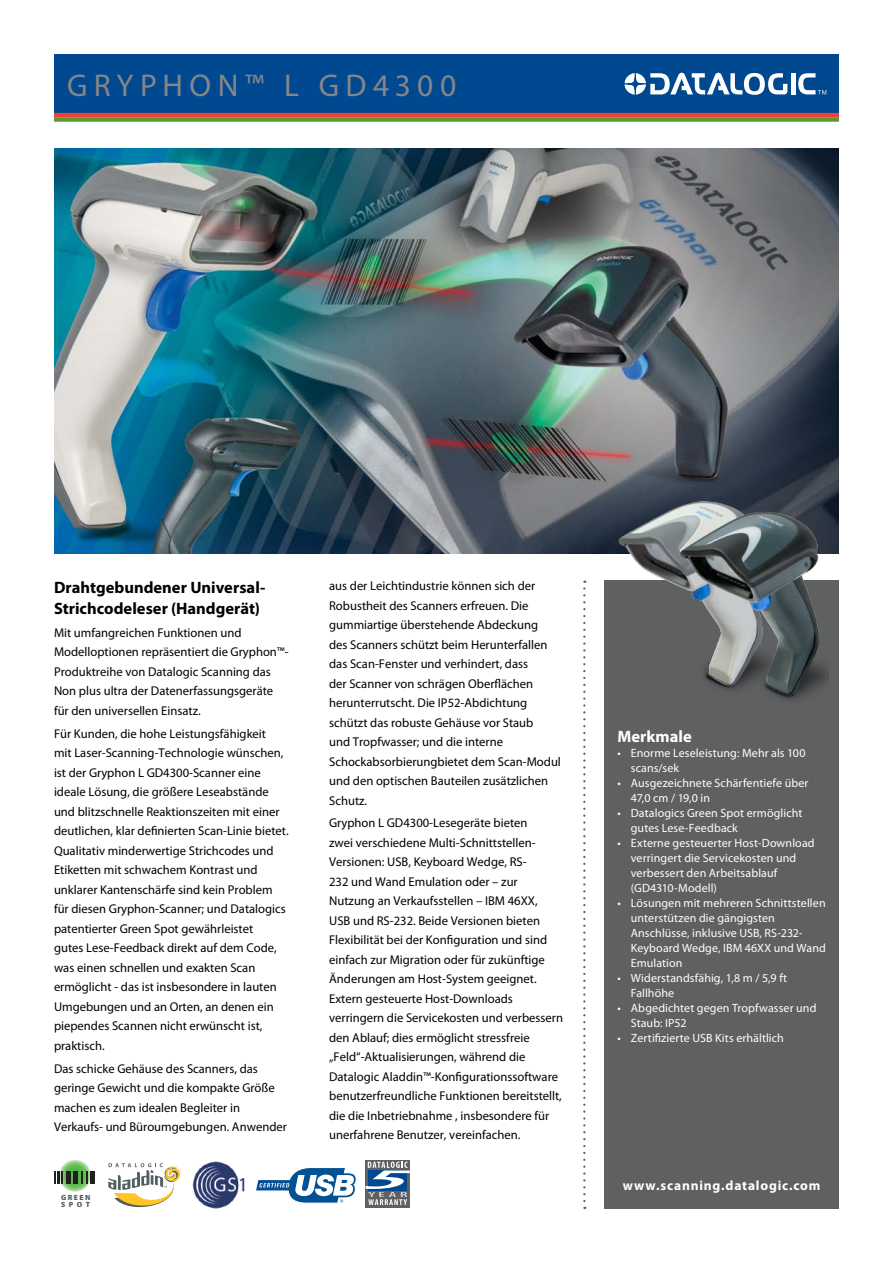
<style>
.page{position:relative;width:893px;height:1263px;background:#fff}
.page>*{position:absolute;margin:0;border:0;box-sizing:border-box;transform-origin:0 0}
.t1{font:31.5px "Myriad Pro";letter-spacing:.205em;color:#858689}
.t2{font:700 16.5px/21px "Myriad Pro";color:#000}
.t3{font:700 16.5px "Myriad Pro";color:#fff}
.t4{font:700 13.5px "Myriad Pro";letter-spacing:.06em;color:#fff}
.t5{font:12.75px/19.5px "Myriad Pro";color:#000}
.t6{font:12px/15px "Myriad Pro";letter-spacing:.01em;color:#fff}
.t7{font:900 7.5px/7.5px "Myriad Pro";letter-spacing:.2em;color:#505f62}
</style>
<div class="page">
<div style="left:604px;top:580px;width:235px;height:629px;background:#5f6062"></div>
<svg style="left:583px;top:581px;width:2px;height:628px"></svg>
<div style="left:54px;top:54px;width:785px;height:59px;background:#004990"></div>
<hr style="left:54px;top:113px;width:785px;height:4px;background:#ef4135">
<div style="left:54px;top:117px;width:785px;height:5px;background:#5e9732"></div>
<hr style="left:791px;top:73px;width:4px;height:21px;background:#fff">
<svg style="left:625px;top:73px;width:162px;height:22px"></svg>
<svg style="left:798px;top:73px;width:28px;height:21px"></svg>
<img style="left:54px;top:149px;width:785px;height:404px">
<img style="left:192px;top:1161px;width:53px;height:48px">
<svg style="left:58px;top:1159px;width:33px;height:33px"></svg>
<svg style="left:54px;top:1171px;width:9px;height:12px"></svg>
<div style="left:66px;top:1171px;width:5px;height:12px;background:#231f20"></div>
<hr style="left:74px;top:1171px;width:4px;height:12px;background:#231f20">
<svg style="left:81px;top:1171px;width:6px;height:12px"></svg>
<div style="left:90px;top:1171px;width:5px;height:12px;background:#231f20"></div>
<svg style="left:108px;top:1163px;width:73px;height:45px"></svg>
<div style="left:366px;top:1160px;width:44px;height:47px;background:#5f6062"></div>
<svg style="left:365px;top:1161px;width:45px;height:44px"></svg>
<svg style="left:256px;top:1167px;width:101px;height:37px"></svg>
<img style="left:613px;top:490px;width:216px;height:210px">
<h1 class="t1" style="left:67px;top:66px;width:98px">Gr yphon</h1>
<h1 class="t1" style="left:245px;top:66px;width:213px">™ L GD4300</h1>
<p class="t2" style="left:54px;top:576px;width:213px">Drahtgebundener Universal-<br>Strichcodeleser (Handgerät)</p>
<p class="t5" style="left:54px;top:623px;width:236px">Mit umfangreichen Funktionen und Modelloptionen repräsentiert die Gryphon™- Produktreihe von Datalogic Scanning das Non plus ultra der Datenerfassungsgeräte für den universellen Einsatz.</p>
<p class="t5" style="left:54px;top:723px;width:236px">Für Kunden, die hohe Leistungsfähigkeit<br>mit Laser-Scanning-Technologie wünschen, ist der Gryphon L GD4300-Scanner eine ideale Lösung, die größere Leseabstände und blitzschnelle Reaktionszeiten mit einer deutlichen, klar definierten Scan-Linie bietet.<br>Qualitativ minderwertige Strichcodes und Etiketten mit schwachem Kontrast und unklarer Kantenschärfe sind kein Problem für diesen Gryphon-Scanner; und Datalogics patentierter Green Spot gewährleistet<br>gutes Lese-Feedback direkt auf dem Code, was einen schnellen und exakten Scan ermöglicht - das ist insbesondere in lauten Umgebungen und an Orten, an denen ein piependes Scannen nicht erwünscht ist, praktisch.</p>
<p class="t5" style="left:54px;top:1058px;width:234px">Das schicke Gehäuse des Scanners, das geringe Gewicht und die kompakte Größe machen es zum idealen Begleiter in Verkaufs- und Büroumgebungen. Anwender</p>
<p class="t7" style="left:61px;top:1193px;width:31px">GREEN<br>SPOT</p>
<p class="t5" style="left:329px;top:576px;width:233px">aus der Leichtindustrie können sich der Robustheit des Scanners erfreuen. Die gummiartige überstehende Abdeckung<br>des Scanners schützt beim Herunterfallen das Scan-Fenster und verhindert, dass<br>der Scanner von schrägen Oberflächen herunterrutscht. Die IP52-Abdichtung schützt das robuste Gehäuse vor Staub<br>und Tropfwasser; und die interne Schockabsorbierungbietet dem Scan-Modul und den optischen Bauteilen zusätzlichen Schutz.</p>
<p class="t5" style="left:329px;top:813px;width:235px">Gryphon L GD4300-Lesegeräte bieten<br>zwei verschiedene Multi-Schnittstellen-Versionen: USB, Keyboard Wedge, RS-<br>232 und Wand Emulation oder – zur Nutzung an Verkaufsstellen – IBM 46XX,<br>USB und RS-232. Beide Versionen bieten Flexibilität bei der Konfiguration und sind einfach zur Migration oder für zukünftige Änderungen am Host-System geeignet.<br>Extern gesteuerte Host-Downloads verringern die Servicekosten und verbessern den Ablauf; dies ermöglicht stressfreie „Feld“-Aktualisierungen, während die Datalogic Aladdin™-Konfigurationssoftware benutzerfreundliche Funktionen bereitstellt, die die Inbetriebnahme , insbesondere für unerfahrene Benutzer, vereinfachen.</p>
<p class="t3" style="left:617px;top:726px;width:76px">Merkmale</p>
<p class="t6" style="left:631px;top:745px;width:176px;text-indent:-14px">• Enorme Leseleistung: Mehr als 100 scans/sek</p>
<p class="t6" style="left:631px;top:775px;width:179px;text-indent:-14px">• Ausgezeichnete Schärfentiefe über<br>47,0 cm / 19,0 in</p>
<p class="t6" style="left:631px;top:805px;width:173px;text-indent:-14px">• Datalogics Green Spot ermöglicht gutes Lese-Feedback</p>
<p class="t6" style="left:631px;top:835px;width:185px;text-indent:-14px">• Externe gesteuerter Host-Download verringert die Servicekosten und verbessert den Arbeitsablauf (GD4310-Modell)</p>
<p class="t6" style="left:631px;top:895px;width:197px;text-indent:-14px">• Lösungen mit mehreren Schnittstellen unterstützen die gängigsten<br>Anschlüsse, inklusive USB, RS-232-<br>Keyboard Wedge, IBM 46XX und Wand<br>Emulation</p>
<p class="t6" style="left:631px;top:970px;width:158px;text-indent:-14px">• Widerstandsfähig, 1,8 m / 5,9 ft<br>Fallhöhe</p>
<p class="t6" style="left:631px;top:1000px;width:187px;text-indent:-14px">• Abgedichtet gegen Tropfwasser und<br>Staub: IP52</p>
<p class="t6" style="left:617px;top:1030px;width:168px">• Zertifizierte USB Kits erhältlich</p>
<p class="t4" style="left:623px;top:1177px;width:199px">www.scanning.datalogic.com</p>
</div>
